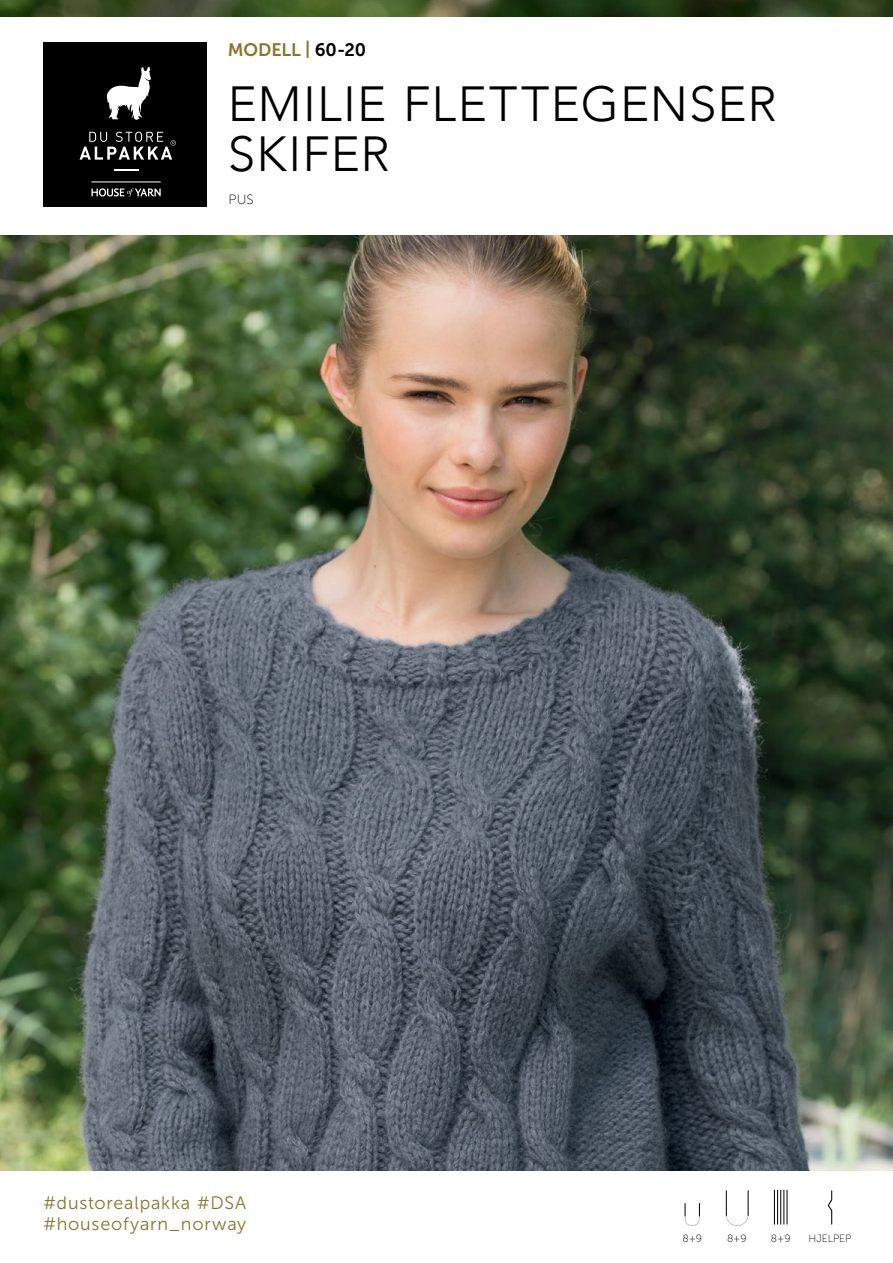
<style>
.page{position:relative;width:893px;height:1263px;background:#fff}
.page>*{position:absolute;margin:0;border:0;box-sizing:border-box;transform-origin:0 0}
.INNHOLD_-_Midtstilt{font:300 49.2px "Avenir";letter-spacing:.02em;color:#000}
.t1{font:18px/21px "Museo Sans 300";letter-spacing:.045em;color:#8b752e}
.t2{font:18px "Museo Sans 700";letter-spacing:-.005em;color:#8b752e}
.INNHOLD_-_Midtstilt-2{font:13.5px "Museo Sans 100";color:#000}
.t3{font:10.5px "Museo Sans 100";color:#000}
.s1{color:#000}
</style>
<div class="page">
<img style="left:0;top:235px;width:893px;height:936px">
<img style="left:0;top:0;width:893px;height:17px">
<svg style="left:726px;top:1190px;width:23px;height:36px"></svg>
<div style="left:43px;top:43px;width:164px;height:164px;background:#000"></div>
<svg style="left:115px;top:169px;width:24px;height:1px"></svg>
<svg style="left:106px;top:67px;width:45px;height:53px"></svg>
<svg style="left:80px;top:132px;width:96px;height:28px"></svg>
<hr style="left:91px;top:182px;width:70px;height:1px;background:#fff">
<svg style="left:91px;top:188px;width:70px;height:8px"></svg>
<svg style="left:684px;top:1203px;width:16px;height:22px"></svg>
<hr style="left:774px;top:1190px;width:1px;height:34px;background:#000">
<hr style="left:777px;top:1190px;width:1px;height:34px;background:#000">
<hr style="left:780px;top:1190px;width:1px;height:34px;background:#000">
<hr style="left:783px;top:1190px;width:1px;height:34px;background:#000">
<hr style="left:786px;top:1190px;width:1px;height:34px;background:#000">
<svg style="left:827px;top:1190px;width:6px;height:35px"></svg>
<p class="t2" style="left:228px;top:40px;width:140px">MODELL | <span class="s1">60-20</span></p>
<p class="INNHOLD_-_Midtstilt" style="left:228px;top:75px;width:550px">EMILIE FLETTEGENSER</p>
<p class="INNHOLD_-_Midtstilt" style="left:228px;top:125px;width:163px">SKIFER</p>
<p class="INNHOLD_-_Midtstilt-2" style="left:229px;top:192px;width:27px">PUS</p>
<p class="t1" style="left:43px;top:1193px;width:205px">#dustorealpakka #DSA #houseofyarn_norway</p>
<p class="t3" style="left:727px;top:1233px;width:21px">8+9</p>
<p class="t3" style="left:682px;top:1233px;width:21px">8+9</p>
<p class="t3" style="left:771px;top:1233px;width:21px">8+9</p>
<p class="t3" style="left:808px;top:1233px;width:44px">HJELPEP</p>
</div>
